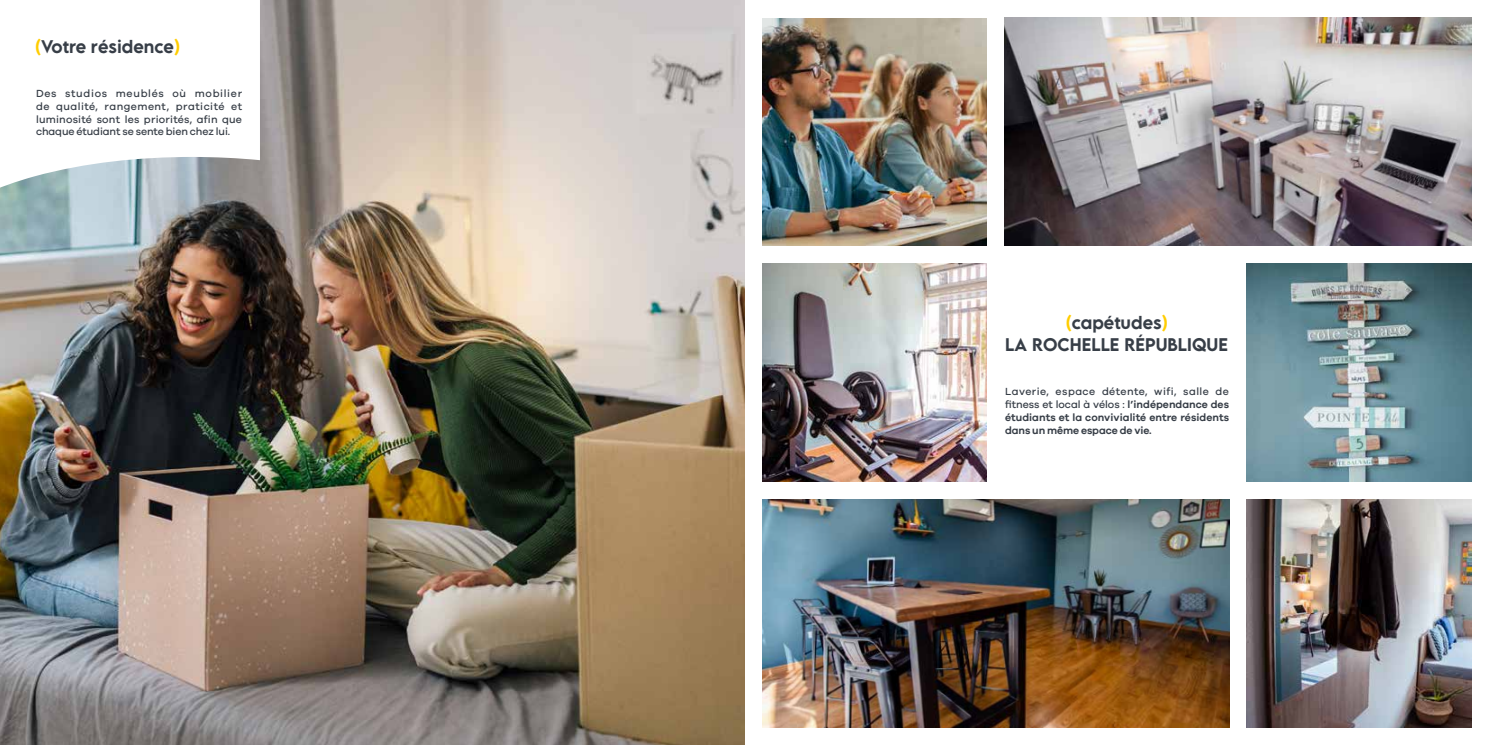
<style>
.page{position:relative;width:1489px;height:745px;background:#fff}
.page>*{position:absolute;margin:0;border:0;box-sizing:border-box;transform-origin:0 0}
.t1{font:500 16.25px/22.5px "LEMONMILK Pro FTR";color:#373e47;text-align:center}
.t2{font:600 10.62px/12.8px "Galano Grotesque";letter-spacing:.005em;color:#373e47;text-align:justify}
.t3{font:500 10.62px/12.8px "Galano Grotesque";letter-spacing:-.01em;color:#373e47;text-align:justify}
.s1{color:#ffcd00}
.s2{font-weight:500}
</style>
<div class="page">
<img style="left:0;top:0;width:744px;height:744px">
<svg style="left:0;top:0;width:260px;height:195px"></svg>
<img style="left:1246px;top:499px;width:224px;height:228px">
<img style="left:762px;top:263px;width:224px;height:218px">
<img style="left:762px;top:18px;width:224px;height:227px">
<img style="left:1004px;top:18px;width:466px;height:227px">
<img style="left:1246px;top:263px;width:224px;height:218px">
<img style="left:762px;top:499px;width:466px;height:227px">
<h1 class="t1" style="left:35px;top:35px;width:146px"><span class="s1">(</span>Votre résidence<span class="s1">)</span></h1>
<p class="t3" style="left:36px;top:87px;width:208px">Des studios meublés où mobilier de qualité, rangement, praticité et luminosité sont les priorités, afin que chaque étudiant se sente bien chez lui.</p>
<h1 class="t1" style="left:1005px;top:311px;width:224px"><span class="s1">(</span>capétudes<span class="s1">)<br></span>LA ROCHELLE RÉPUBLIQUE</h1>
<p class="t2" style="left:1005px;top:385px;width:225px"><span class="s2">Laverie, espace détente, wifi, salle de fitness et local à vélos :</span> l’indépendance des étudiants et la convivialité entre résidents dans un même espace de vie.</p>
</div>
